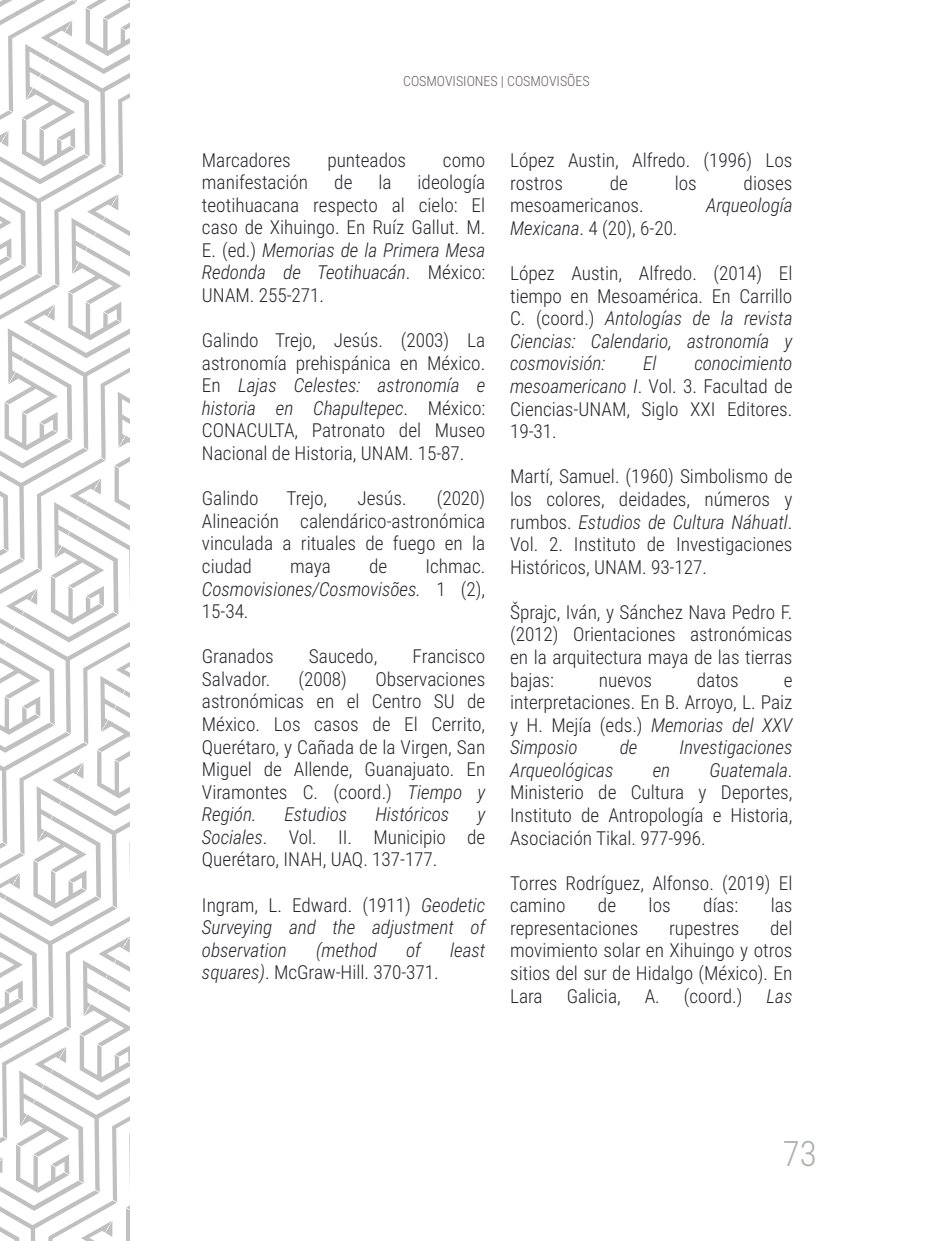
<style>
.page{position:relative;width:943px;height:1241px;background:#fff}
.page>*{position:absolute;margin:0;border:0;box-sizing:border-box;transform-origin:0 0}
.t1{font:300 35px "Roboto Condensed";color:#aab2ab}
.t2{font:300 19.25px/22.6px "Roboto Condensed";color:#27262b;text-align:justify}
.t3{font:italic 300 19.25px/22.6px "Roboto Condensed";color:#27262b;text-align:justify}
.t4{font:300 14px "Roboto Condensed";letter-spacing:-.005em;color:#685f64}
.s1{font-style:italic}
.s2{font-style:normal}
</style>
<div class="page">
<svg style="left:0;top:0;width:129px;height:1240px"></svg>
<p class="t4" style="left:403px;top:73px;width:188px">COSMOVISIONES | COSMOVISÕES</p>
<p class="t2" style="left:202px;top:149px;width:90px">Marcadores</p>
<p class="t2" style="left:327px;top:149px;width:80px">punteados</p>
<p class="t2" style="left:443px;top:149px;width:44px">como</p>
<p class="t2" style="left:202px;top:171px;width:108px">manifestación</p>
<p class="t2" style="left:334px;top:171px;width:20px">de</p>
<p class="t2" style="left:378px;top:171px;width:15px">la</p>
<p class="t2" style="left:202px;top:171px;width:285px;text-indent:215px">ideología teotihuacana respecto al cielo: El caso de Xihuingo. En Ruíz Gallut. M.<br>E. (ed.) <span class="s1">Memorias de la Primera Mesa Redonda de Teotihuacán</span>. México:<br>UNAM. 255-271.</p>
<p class="t2" style="left:202px;top:329px;width:285px">Galindo Trejo, Jesús. (2003) La astronomía prehispánica en México.<br>En <span class="s1">Lajas Celestes: astronomía e historia en Chapultepec</span>. México:<br>CONACULTA, Patronato del Museo Nacional de Historia, UNAM. 15-87.</p>
<p class="t2" style="left:202px;top:487px;width:58px">Galindo</p>
<p class="t2" style="left:286px;top:487px;width:42px">Trejo,</p>
<p class="t2" style="left:357px;top:487px;width:51px">Jesús.</p>
<p class="t2" style="left:202px;top:487px;width:285px;text-indent:235px">(2020)<br>Alineación calendárico-astronómica vinculada a rituales de fuego en la ciudad</p>
<p class="t3" style="left:202px;top:555px;width:285px;text-indent:223px"><span class="s2">Ichmac.<br></span>Cosmovisiones/Cosmovisões. <span class="s2">1 (2), 15-34.</span></p>
<p class="t2" style="left:202px;top:645px;width:73px">Granados</p>
<p class="t2" style="left:309px;top:645px;width:70px">Saucedo,</p>
<p class="t2" style="left:412px;top:645px;width:74px">Francisco</p>
<p class="t2" style="left:202px;top:667px;width:70px">Salvador.</p>
<p class="t2" style="left:298px;top:667px;width:50px">(2008)</p>
<p class="t2" style="left:290px;top:555px;width:42px">maya</p>
<p class="t2" style="left:369px;top:555px;width:20px">de</p>
<p class="t2" style="left:202px;top:667px;width:285px;text-indent:173px">Observaciones astronómicas en el Centro SU de México. Los casos de El Cerrito, Querétaro, y Cañada de la Virgen, San Miguel de Allende, Guanajuato. En Viramontes C. (coord.) <span class="s1">Tiempo y Región.</span></p>
<p class="t3" style="left:284px;top:803px;width:64px">Estudios</p>
<p class="t3" style="left:375px;top:803px;width:75px">Históricos</p>
<p class="t2" style="left:202px;top:803px;width:285px;text-indent:275px"><span class="s1">y Sociales</span>. Vol. II. Municipio de Querétaro, INAH, UAQ. 137-177.</p>
<p class="t3" style="left:202px;top:893px;width:285px"><span class="s2">Ingram, L. Edward. (1911)</span> Geodetic Surveying and the adjustment of observation</p>
<p class="t3" style="left:316px;top:938px;width:62px">(method</p>
<p class="t3" style="left:406px;top:938px;width:16px">of</p>
<p class="t3" style="left:450px;top:938px;width:37px">least</p>
<p class="t2" style="left:202px;top:961px;width:238px"><span class="s1">squares)</span>. McGraw-Hill. 370-371.</p>
<p class="t2" style="left:510px;top:149px;width:284px">López Austin, Alfredo. (1996) Los rostros</p>
<p class="t2" style="left:609px;top:172px;width:20px">de</p>
<p class="t2" style="left:674px;top:172px;width:24px">los</p>
<p class="t2" style="left:743px;top:172px;width:50px">dioses</p>
<p class="t2" style="left:510px;top:194px;width:135px">mesoamericanos.</p>
<p class="t3" style="left:706px;top:194px;width:88px">Arqueología</p>
<p class="t2" style="left:510px;top:217px;width:169px"><span class="s1">Mexicana</span>. 4 (20), 6-20.</p>
<p class="t2" style="left:510px;top:262px;width:284px">López Austin, Alfredo. (2014) El tiempo en Mesoamérica. En Carrillo C. (coord.) <span class="s1">Antologías de la revista Ciencias: Calendario, astronomía y cosmovisión:</span></p>
<p class="t3" style="left:643px;top:352px;width:15px">El</p>
<p class="t2" style="left:510px;top:352px;width:284px;text-indent:184px"><span class="s1">conocimiento mesoamericano I</span>. Vol. 3. Facultad de Ciencias-UNAM, Siglo XXI Editores.<br>19-31.</p>
<p class="t2" style="left:510px;top:465px;width:284px">Martí, Samuel. (1960) Simbolismo de los colores, deidades, números y rumbos. <span class="s1">Estudios de Cultura Náhuatl</span>.<br>Vol. 2. Instituto de Investigaciones Históricos, UNAM. 93-127.</p>
<p class="t2" style="left:510px;top:601px;width:284px">Šprajc, Iván, y Sánchez Nava Pedro F. (2012) Orientaciones astronómicas en la arquitectura maya de las tierras bajas:</p>
<p class="t2" style="left:599px;top:668px;width:55px">nuevos</p>
<p class="t2" style="left:697px;top:668px;width:44px">datos</p>
<p class="t2" style="left:510px;top:668px;width:284px;text-indent:273px">e interpretaciones. En B. Arroyo, L. Paiz y H. Mejía (eds.) <span class="s1">Memorias del XXV Simposio</span></p>
<p class="t3" style="left:619px;top:736px;width:19px">de</p>
<p class="t3" style="left:679px;top:736px;width:114px">Investigaciones</p>
<p class="t3" style="left:510px;top:758px;width:105px">Arqueológicas</p>
<p class="t3" style="left:652px;top:758px;width:19px">en</p>
<p class="t2" style="left:510px;top:758px;width:284px;text-indent:199px"><span class="s1">Guatemala</span>.<br>Ministerio de Cultura y Deportes, Instituto de Antropología e Historia, Asociación Tikal. 977-996.</p>
<p class="t2" style="left:510px;top:871px;width:284px">Torres Rodríguez, Alfonso. (2019) El camino</p>
<p class="t2" style="left:598px;top:894px;width:20px">de</p>
<p class="t2" style="left:648px;top:894px;width:24px">los</p>
<p class="t2" style="left:703px;top:894px;width:37px">días:</p>
<p class="t2" style="left:770px;top:894px;width:23px">las</p>
<p class="t2" style="left:510px;top:916px;width:130px">representaciones</p>
<p class="t2" style="left:669px;top:916px;width:72px">rupestres</p>
<p class="t2" style="left:510px;top:916px;width:284px;text-indent:260px">del movimiento solar en Xihuingo y otros sitios del sur de Hidalgo (México). En Lara Galicia, A. (coord.) <span class="s1">Las</span></p>
<h1 class="t1" style="left:783px;top:1132px;width:35px">73</h1>
</div>
